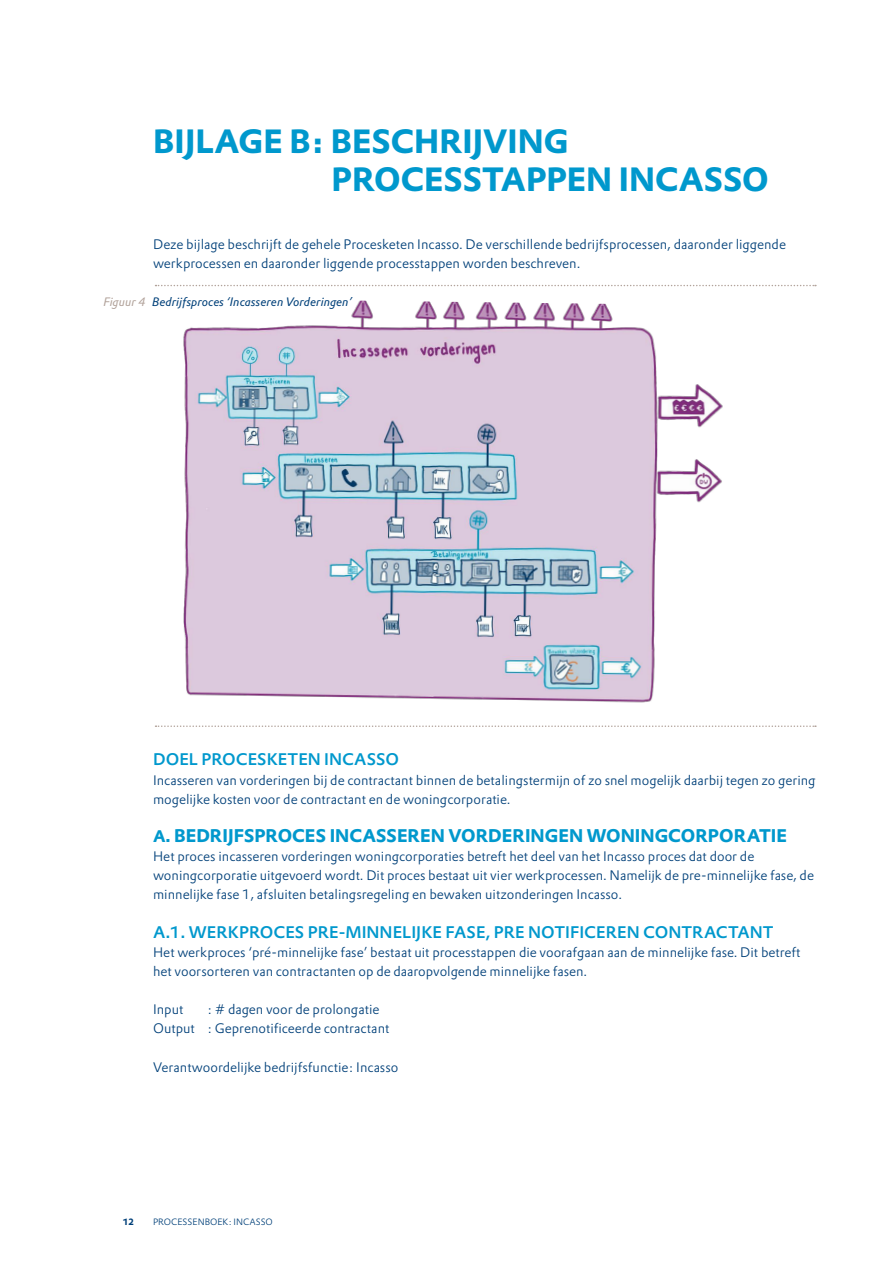
<style>
.page{position:relative;width:893px;height:1263px;background:#fff}
.page>*{position:absolute;margin:0;border:0;box-sizing:border-box;transform-origin:0 0}
.t1{font:700 33px/38.2px "DTL Prokyon TOT";color:#0098cd}
.t2{font:700 18px "DTL Prokyon TOT";color:#0098cd}
.t3{font:500 16.5px "DTL Prokyon TOT";color:#0098cd}
.t4{font:300 13.5px/19.2px "DTL Prokyon TOT";color:#004079}
.t5{font:italic 12px "DTL Prokyon TOT";color:#004079}
.t6{font:300 9px "DTL Prokyon TOT";color:#004079}
.t7{font:700 9px "DTL Prokyon TOT";color:#004079}
.s1{color:#b2a39b}
.s2{font-size:16.5px}
</style>
<div class="page">
<img style="left:155px;top:300px;width:568px;height:426px">
<svg style="left:156px;top:285px;width:660px;height:1px"></svg>
<svg style="left:156px;top:725px;width:660px;height:2px"></svg>
<h1 class="t1" style="left:332px;top:122px;width:439px;text-indent:-178px">BIJLAGE B: BESCHRIJVING<br>PROCESSTAPPEN INCASSO</h1>
<p class="t4" style="left:153px;top:234px;width:634px">Deze bijlage beschrijft de gehele Procesketen Incasso. De verschillende bedrijfsprocessen, daaronder liggende werkprocessen en daaronder liggende processtappen worden beschreven.</p>
<p class="t5" style="left:103px;top:294px;width:250px"><span class="s1">Figuur 4</span> Bedrijfsproces ‘Incasseren Vorderingen’</p>
<p class="t3" style="left:153px;top:749px;width:248px">DOEL PROCESKETEN INCASSO</p>
<p class="t4" style="left:153px;top:770px;width:664px">Incasseren van vorderingen bij de contractant binnen de betalingstermijn of zo snel mogelijk daarbij tegen zo gering mogelijke kosten voor de contractant en de woningcorporatie.</p>
<h2 class="t2" style="left:153px;top:824px;width:635px"><span class="s2">A.</span> BEDRIJFSPROCES INCASSEREN VORDERINGEN WONINGCORPORATIE</h2>
<p class="t4" style="left:153px;top:847px;width:662px">Het proces incasseren vorderingen woningcorporaties betreft het deel van het Incasso proces dat door de woningcorporatie uitgevoerd wordt. Dit proces bestaat uit vier werkprocessen. Namelijk de pre-minnelijke fase, de minnelijke fase 1, afsluiten betalingsregeling en bewaken uitzonderingen Incasso.</p>
<p class="t3" style="left:153px;top:921px;width:622px">A.1. WERKPROCES PRE-MINNELIJKE FASE, PRE NOTIFICEREN CONTRACTANT</p>
<p class="t4" style="left:153px;top:942px;width:649px">Het werkproces ‘pré-minnelijke fase’ bestaat uit processtappen die voorafgaan aan de minnelijke fase. Dit betreft het voorsorteren van contractanten op de daaropvolgende minnelijke fasen.</p>
<p class="t4" style="left:153px;top:1000px;width:32px">Input</p>
<p class="t4" style="left:153px;top:1000px;width:238px;text-indent:54px">: # dagen voor de prolongatie<br>Output : Geprenotificeerde contractant</p>
<p class="t4" style="left:153px;top:1057px;width:247px">Verantwoordelijke bedrijfsfunctie: Incasso</p>
<p class="t7" style="left:123px;top:1215px;width:12px">12</p>
<p class="t6" style="left:153px;top:1216px;width:121px">PROCESSENBOEK: INCASSO</p>
</div>
